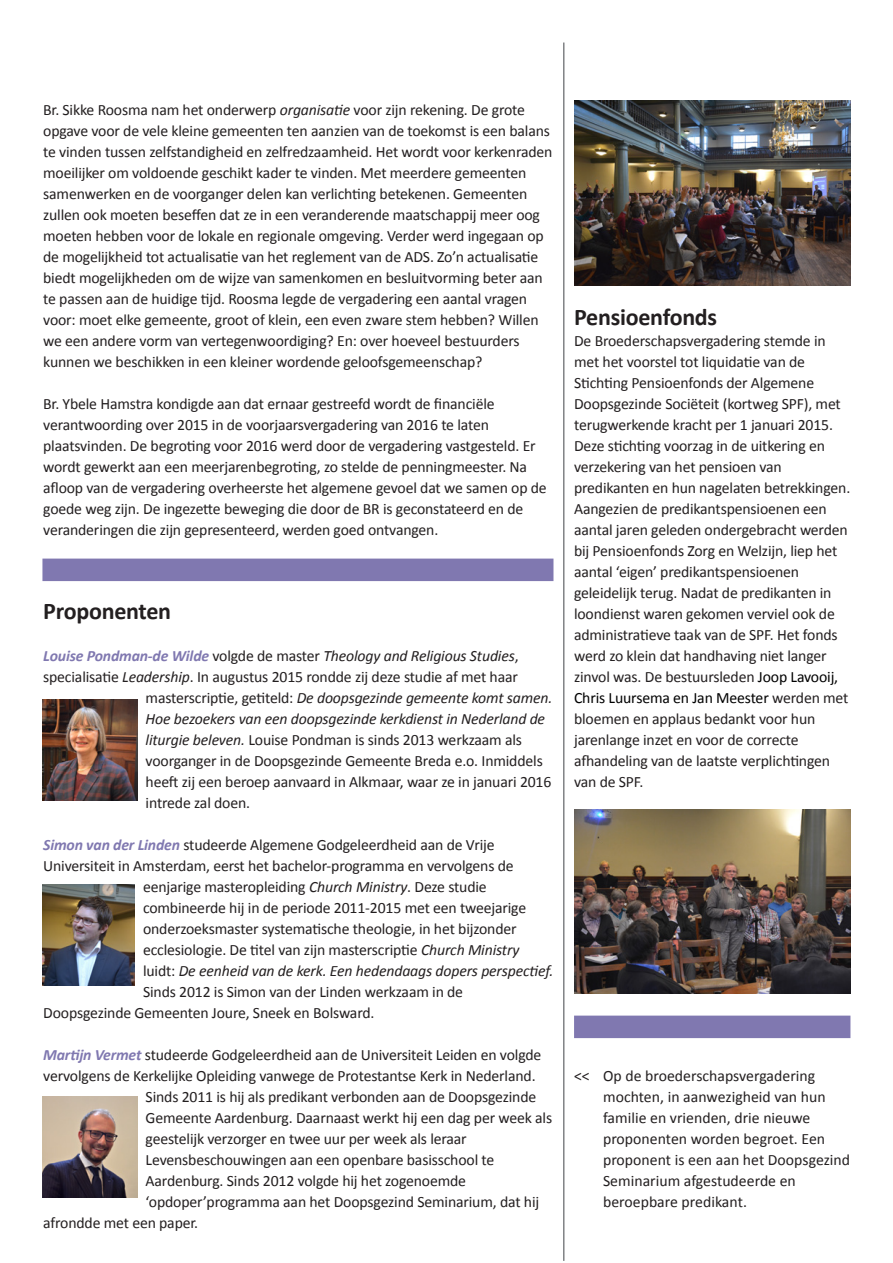
<style>
.page{position:relative;width:893px;height:1263px;background:#fff}
.page>*{position:absolute;margin:0;border:0;box-sizing:border-box;transform-origin:0 0}
.kopje_vet{font:700 24px "Calibri";letter-spacing:-.01em;color:#231f20}
.plat{font:15.75px/21px "Calibri";letter-spacing:-.01em;color:#231f20}
.plat-2{font:italic 15.75px "Calibri";letter-spacing:-.01em;color:#231f20}
.s1{font-style:italic}
.s2{font-weight:700;color:#8078b0}
.s3{font-style:normal}
.s4{font-weight:700;font-style:italic;color:#8078b0}
.s5{color:#000}
</style>
<div class="page">
<hr style="left:563px;top:43px;width:1px;height:1218px;background:#808285">
<img style="left:43px;top:699px;width:94px;height:101px">
<img style="left:42px;top:884px;width:93px;height:101px">
<img style="left:43px;top:1096px;width:94px;height:101px">
<img style="left:574px;top:101px;width:276px;height:184px">
<img style="left:574px;top:809px;width:276px;height:184px">
<div style="left:574px;top:1015px;width:276px;height:23px;background:#8078b0"></div>
<div style="left:42px;top:559px;width:511px;height:22px;background:#8078b0"></div>
<p class="plat" style="left:43px;top:99px;width:511px">Br. Sikke Roosma nam het onderwerp <span class="s1">organisatie</span> voor zijn rekening. De grote opgave voor de vele kleine gemeenten ten aanzien van de toekomst is een balans te vinden tussen zelfstandigheid en zelfredzaamheid. Het wordt voor kerkenraden moeilijker om voldoende geschikt kader te vinden. Met meerdere gemeenten samenwerken en de voorganger delen kan verlichting betekenen. Gemeenten zullen ook moeten beseffen dat ze in een veranderende maatschappij meer oog moeten hebben voor de lokale en regionale omgeving. Verder werd ingegaan op de mogelijkheid tot actualisatie van het reglement van de ADS. Zo’n actualisatie biedt mogelijkheden om de wijze van samenkomen en besluitvorming beter aan te passen aan de huidige tijd. Roosma legde de vergadering een aantal vragen voor: moet elke gemeente, groot of klein, een even zware stem hebben? Willen we een andere vorm van vertegenwoordiging? En: over hoeveel bestuurders kunnen we beschikken in een kleiner wordende geloofsgemeenschap?</p>
<p class="plat" style="left:43px;top:393px;width:505px">Br. Ybele Hamstra kondigde aan dat ernaar gestreefd wordt de financiële verantwoording over 2015 in de voorjaarsvergadering van 2016 te laten plaatsvinden. De begroting voor 2016 werd door de vergadering vastgesteld. Er wordt gewerkt aan een meerjarenbegroting, zo stelde de penningmeester. Na afloop van de vergadering overheerste het algemene gevoel dat we samen op de goede weg zijn. De ingezette beweging die door de BR is geconstateerd en de veranderingen die zijn gepresenteerd, werden goed ontvangen.</p>
<p class="kopje_vet" style="left:43px;top:595px;width:129px">Proponenten</p>
<p class="plat-2" style="left:43px;top:645px;width:477px"><span class="s2">Louise Pondman-de Wilde</span> <span class="s3">volgde de master</span> Theology and Religious Studies<span class="s3">,</span></p>
<p class="plat" style="left:43px;top:666px;width:476px">specialisatie <span class="s1">Leadership</span>. In augustus 2015 rondde zij deze studie af met haar</p>
<p class="plat-2" style="left:146px;top:687px;width:408px"><span class="s3">masterscriptie, getiteld:</span> De doopsgezinde gemeente komt samen.</p>
<p class="plat-2" style="left:146px;top:708px;width:401px">Hoe bezoekers van een doopsgezinde kerkdienst in Nederland de</p>
<p class="plat" style="left:146px;top:729px;width:378px"><span class="s1">liturgie beleven.</span> Louise Pondman is sinds 2013 werkzaam als</p>
<p class="plat" style="left:146px;top:750px;width:399px">voorganger in de Doopsgezinde Gemeente Breda e.o. Inmiddels</p>
<p class="plat" style="left:146px;top:771px;width:407px">heeft zij een beroep aanvaard in Alkmaar, waar ze in januari 2016</p>
<p class="plat" style="left:146px;top:792px;width:106px">intrede zal doen.</p>
<p class="plat" style="left:43px;top:834px;width:453px"><span class="s4">Simon van der Linden</span> studeerde Algemene Godgeleerdheid aan de Vrije</p>
<p class="plat" style="left:43px;top:855px;width:472px">Universiteit in Amsterdam, eerst het bachelor-programma en vervolgens de</p>
<p class="plat" style="left:143px;top:876px;width:345px">eenjarige masteropleiding <span class="s1">Church Ministry</span>. Deze studie</p>
<p class="plat" style="left:143px;top:897px;width:385px">combineerde hij in de periode 2011-2015 met een tweejarige</p>
<p class="plat" style="left:143px;top:918px;width:375px">onderzoeksmaster systematische theologie, in het bijzonder</p>
<p class="plat" style="left:143px;top:939px;width:378px">ecclesiologie. De titel van zijn masterscriptie <span class="s1">Church Ministry</span></p>
<p class="plat-2" style="left:143px;top:960px;width:412px"><span class="s3">luidt:</span> De eenheid van de kerk. Een hedendaags dopers perspectief.</p>
<p class="plat" style="left:143px;top:981px;width:322px">Sinds 2012 is Simon van der Linden werkzaam in de</p>
<p class="plat" style="left:43px;top:1002px;width:333px">Doopsgezinde Gemeenten Joure, Sneek en Bolsward.</p>
<p class="plat" style="left:43px;top:1044px;width:500px"><span class="s4">Martijn Vermet</span> studeerde Godgeleerdheid aan de Universiteit Leiden en volgde</p>
<p class="plat" style="left:43px;top:1065px;width:494px">vervolgens de Kerkelijke Opleiding vanwege de Protestantse Kerk in Nederland.</p>
<p class="plat" style="left:146px;top:1086px;width:392px">Sinds 2011 is hij als predikant verbonden aan de Doopsgezinde</p>
<p class="plat" style="left:146px;top:1107px;width:408px">Gemeente Aardenburg. Daarnaast werkt hij een dag per week als</p>
<p class="plat" style="left:146px;top:1128px;width:323px">geestelijk verzorger en twee uur per week als leraar</p>
<p class="plat" style="left:146px;top:1149px;width:350px">Levensbeschouwingen aan een openbare basisschool te</p>
<p class="plat" style="left:146px;top:1170px;width:322px">Aardenburg. Sinds 2012 volgde hij het zogenoemde</p>
<p class="plat" style="left:146px;top:1191px;width:395px">‘opdoper’programma aan het Doopsgezind Seminarium, dat hij</p>
<p class="plat" style="left:43px;top:1212px;width:156px">afrondde met een paper.</p>
<p class="kopje_vet" style="left:574px;top:301px;width:145px">Pensioenfonds</p>
<p class="plat" style="left:574px;top:330px;width:278px">De Broederschapsvergadering stemde in met het voorstel tot liquidatie van de Stichting Pensioenfonds der Algemene Doopsgezinde Sociëteit (kortweg SPF), met terugwerkende kracht per 1 januari 2015.<br>Deze stichting voorzag in de uitkering en verzekering van het pensioen van predikanten en hun nagelaten betrekkingen.<br>Aangezien de predikantspensioenen een aantal jaren geleden ondergebracht werden bij Pensioenfonds Zorg en Welzijn, liep het aantal ‘eigen’ predikantspensioenen geleidelijk terug. Nadat de predikanten in loondienst waren gekomen verviel ook de administratieve taak van de SPF. Het fonds werd zo klein dat handhaving niet langer zinvol was. De bestuursleden <span class="s5">Joop Lavooij, Chris Luursema en Jan Meester</span> werden met bloemen en applaus bedankt voor hun jarenlange inzet en voor de correcte afhandeling van de laatste verplichtingen van de SPF.</p>
<p class="plat" style="left:603px;top:1065px;width:249px;text-indent:-29px">&lt;&lt; Op de broederschapsvergadering mochten, in aanwezigheid van hun familie en vrienden, drie nieuwe proponenten worden begroet. Een proponent is een aan het Doopsgezind<br>Seminarium afgestudeerde en beroepbare predikant.</p>
</div>
